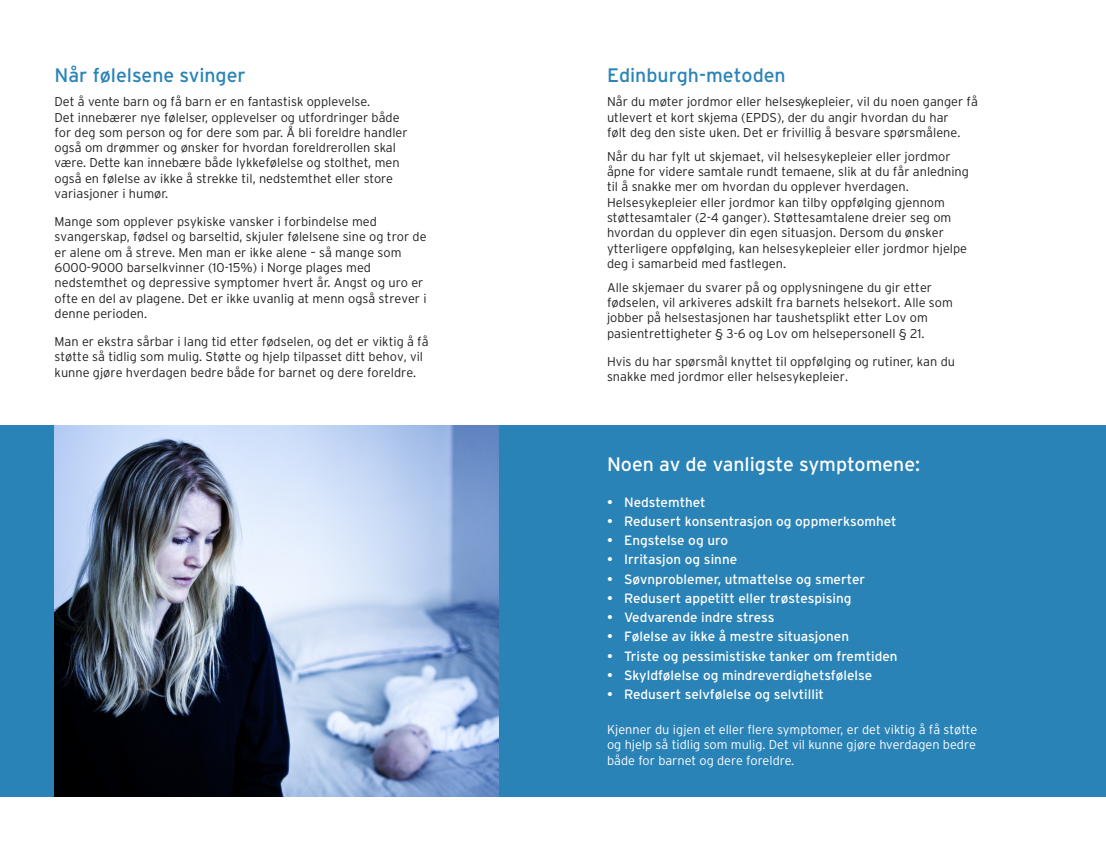
<style>
.page{position:relative;width:1106px;height:851px;background:#fff}
.page>*{position:absolute;margin:0;border:0;box-sizing:border-box;transform-origin:0 0}
.Brødtekst{font:19.5px "Interstate";color:#2a83b7}
.Mellomtittel{font:19.5px "Interstate";color:#fff}
.t1{font:13.5px "Interstate";color:#fff}
.Brødtekst-2{font:300 12.75px/15.3px "Interstate";color:#231f20}
.Brødtekst-3{font:300 12.75px/15.3px "Interstate";color:#fff;text-align:justify}
</style>
<div class="page">
<div style="left:0;top:425px;width:1106px;height:371px;background:#2a83b7"></div>
<img style="left:54px;top:425px;width:445px;height:371px">
<p class="Brødtekst" style="left:55px;top:65px;width:193px">Når følelsene svinger</p>
<p class="Brødtekst-2" style="left:55px;top:94px;width:354px">Det å vente barn og få barn er en fantastisk opplevelse.<br>Det innebærer nye følelser, opplevelser og utfordringer både for deg som person og for dere som par. Å bli foreldre handler også om drømmer og ønsker for hvordan foreldrerollen skal være. Dette kan innebære både lykkefølelse og stolthet, men også en følelse av ikke å strekke til, nedstemthet eller store variasjoner i humør.</p>
<p class="Brødtekst-2" style="left:55px;top:214px;width:373px">Mange som opplever psykiske vansker i forbindelse med svangerskap, fødsel og barseltid, skjuler følelsene sine og tror de er alene om å streve. Men man er ikke alene – så mange som 6000-9000 barselkvinner (10-15%) i Norge plages med nedstemthet og depressive symptomer hvert år. Angst og uro er ofte en del av plagene. Det er ikke uvanlig at menn også strever i denne perioden.</p>
<p class="Brødtekst-2" style="left:55px;top:334px;width:375px">Man er ekstra sårbar i lang tid etter fødselen, og det er viktig å få støtte så tidlig som mulig. Støtte og hjelp tilpasset ditt behov, vil kunne gjøre hverdagen bedre både for barnet og dere foreldre.</p>
<p class="Brødtekst" style="left:607px;top:65px;width:180px">Edinburgh-metoden</p>
<p class="Brødtekst-2" style="left:607px;top:94px;width:372px">Når du møter jordmor eller helsesykepleier, vil du noen ganger få utlevert et kort skjema (EPDS), der du angir hvordan du har<br>følt deg den siste uken. Det er frivillig å besvare spørsmålene.</p>
<p class="Brødtekst-2" style="left:607px;top:148px;width:363px">Når du har fylt ut skjemaet, vil helsesykepleier eller jordmor åpne for videre samtale rundt temaene, slik at du får anledning til å snakke mer om hvordan du opplever hverdagen.<br>Helsesykepleier eller jordmor kan tilby oppfølging gjennom støttesamtaler (2-4 ganger). Støttesamtalene dreier seg om hvordan du opplever din egen situasjon. Dersom du ønsker ytterligere oppfølging, kan helsesykepleier eller jordmor hjelpe deg i samarbeid med fastlegen.</p>
<p class="Brødtekst-2" style="left:607px;top:279px;width:347px">Alle skjemaer du svarer på og opplysningene du gir etter fødselen, vil arkiveres adskilt fra barnets helsekort. Alle som jobber på helsestasjonen har taushetsplikt etter Lov om pasientrettigheter § 3-6 og Lov om helsepersonell § 21.</p>
<p class="Brødtekst-2" style="left:607px;top:353px;width:349px">Hvis du har spørsmål knyttet til oppfølging og rutiner, kan du snakke med jordmor eller helsesykepleier.</p>
<p class="Mellomtittel" style="left:607px;top:453px;width:314px">Noen av de vanligste symptomene:</p>
<p class="t1" style="left:607px;top:494px;width:100px">• Nedstemthet</p>
<p class="t1" style="left:607px;top:513px;width:291px">• Redusert konsentrasjon og oppmerksomhet</p>
<p class="t1" style="left:607px;top:532px;width:122px">• Engstelse og uro</p>
<p class="t1" style="left:607px;top:552px;width:132px">• Irritasjon og sinne</p>
<p class="t1" style="left:607px;top:571px;width:260px">• Søvnproblemer, utmattelse og smerter</p>
<p class="t1" style="left:607px;top:590px;width:246px">• Redusert appetitt eller trøstespising</p>
<p class="t1" style="left:607px;top:609px;width:169px">• Vedvarende indre stress</p>
<p class="t1" style="left:607px;top:629px;width:243px">• Følelse av ikke å mestre situasjonen</p>
<p class="t1" style="left:607px;top:648px;width:292px">• Triste og pessimistiske tanker om fremtiden</p>
<p class="t1" style="left:607px;top:667px;width:267px">• Skyldfølelse og mindreverdighetsfølelse</p>
<p class="t1" style="left:607px;top:686px;width:218px">• Redusert selvfølelse og selvtillit</p>
<p class="Brødtekst-3" style="left:607px;top:721px;width:372px">Kjenner du igjen et eller flere symptomer, er det viktig å få støtte og hjelp så tidlig som mulig. Det vil kunne gjøre hverdagen bedre både for barnet og dere foreldre.</p>
</div>
